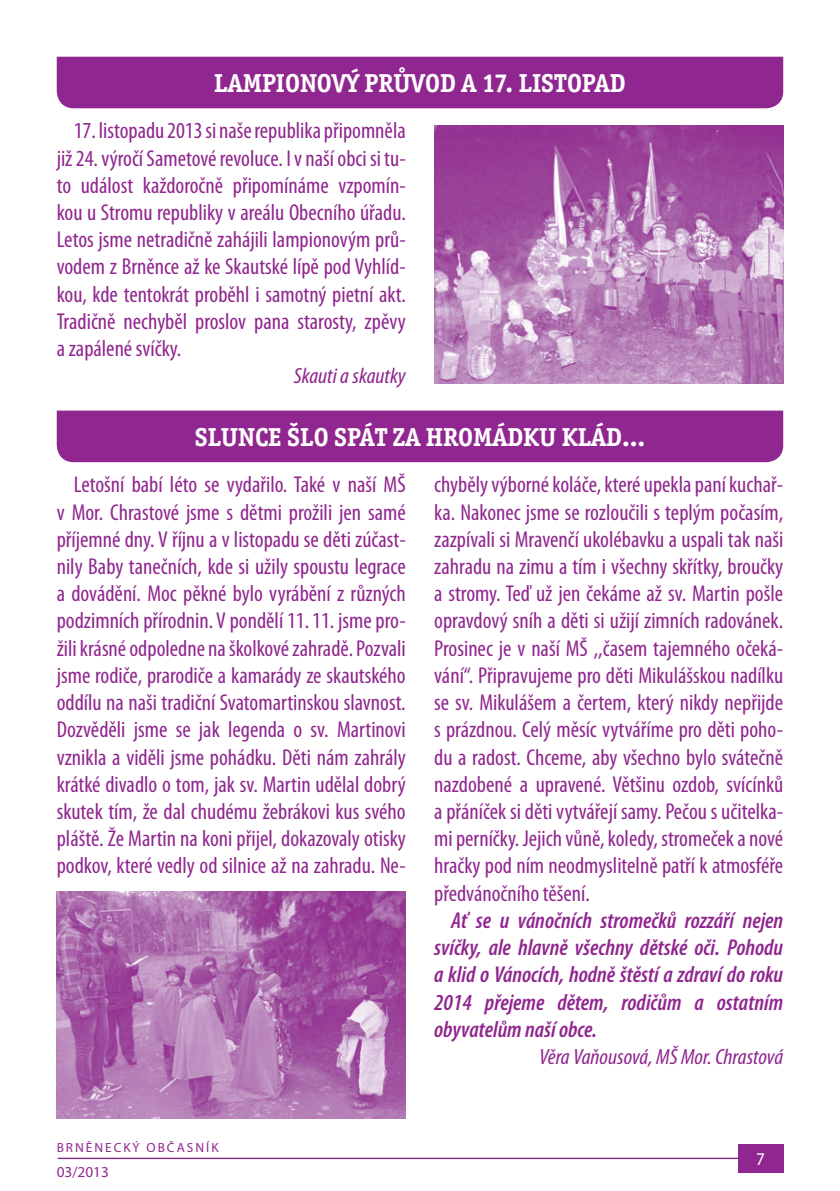
<style>
.page{position:relative;width:840px;height:1191px;background:#fff}
.page>*{position:absolute;margin:0;border:0;box-sizing:border-box;transform-origin:0 0}
.t1{font:700 26px "Officina Serif Itc TOT";color:#fff}
.t2{font:condensed 23px/27.2px "Myriad Pro";color:#90268f;text-align:justify}
.t3{font:italic 600 condensed 23px/27.2px "Myriad Pro";color:#90268f;text-align:justify}
.t4{font:italic condensed 22px "Myriad Pro";color:#90268f;scale:1.05 1}
.t5{font:18px "Myriad Pro";color:#fff;scale:.95 1}
.t6{font:15.2px "Myriad Pro";color:#90268f}
.t7{font:13.2px "Myriad Pro";letter-spacing:.15em;color:#90268f}
</style>
<div class="page">
<hr style="left:58px;top:1157px;width:724px;height:2px;background:#90268f">
<div style="left:737px;top:1144px;width:45px;height:28px;background:#90268f"></div>
<div style="left:57px;top:57px;width:725px;height:51px;background:#90268f"></div>
<img style="left:434px;top:125px;width:348px;height:258px">
<div style="left:57px;top:410px;width:725px;height:52px;background:#90268f"></div>
<img style="left:57px;top:891px;width:348px;height:227px">
<p class="t1" style="left:214px;top:67px;width:412px">LAMPIONOVÝ PRŮVOD A 17. LISTOPAD</p>
<p class="t2" style="left:57px;top:118px;width:350px;text-indent:17px">17. listopadu 2013 si naše republika připomněla již 24. výročí Sametové revoluce. I v naší obci si tu&shy;to událost každoročně připomínáme vzpomín&shy;kou u Stromu republiky v areálu Obecního úřadu.<br>Letos jsme netradičně zahájili lampionovým prů&shy;vodem z Brněnce až ke Skautské lípě pod Vyhlíd&shy;kou, kde tentokrát proběhl i samotný pietní akt.<br>Tradičně nechyběl proslov pana starosty, zpěvy a zapálené svíčky.</p>
<p class="t4" style="left:293px;top:364px;width:108px">Skauti a skautky</p>
<p class="t1" style="left:195px;top:421px;width:451px">SLUNCE ŠLO SPÁT ZA HROMÁDKU KLÁD…</p>
<p class="t2" style="left:57px;top:471px;width:350px;text-indent:17px">Letošní babí léto se vydařilo. Také v naší MŠ v Mor. Chrastové jsme s dětmi prožili jen samé příjemné dny. V říjnu a v listopadu se děti zúčast&shy;nily Baby tanečních, kde si užily spoustu legrace a dovádění. Moc pěkné bylo vyrábění z různých podzimních přírodnin. V pondělí 11. 11. jsme pro&shy;žili krásné odpoledne na školkové zahradě. Pozvali jsme rodiče, prarodiče a kamarády ze skautského oddílu na naši tradiční Svatomartinskou slavnost.<br>Dozvěděli jsme se jak legenda o sv. Martinovi vznikla a viděli jsme pohádku. Děti nám zahrály krátké divadlo o tom, jak sv. Martin udělal dobrý skutek tím, že dal chudému žebrákovi kus svého pláště. Že Martin na koni přijel, dokazovaly otisky podkov, které vedly od silnice až na zahradu. Ne-</p>
<p class="t2" style="left:434px;top:471px;width:350px">chyběly výborné koláče, které upekla paní kuchař&shy;ka. Nakonec jsme se rozloučili s teplým počasím, zazpívali si Mravenčí ukolébavku a uspali tak naši zahradu na zimu a tím i všechny skřítky, broučky a stromy. Teď už jen čekáme až sv. Martin pošle opravdový sníh a děti si užijí zimních radovánek.<br>Prosinec je v naší MŠ ,,časem tajemného očeká&shy;vání“. Připravujeme pro děti Mikulášskou nadílku se sv. Mikulášem a čertem, který nikdy nepřijde s prázdnou. Celý měsíc vytváříme pro děti poho&shy;du a radost. Chceme, aby všechno bylo svátečně nazdobené a upravené. Většinu ozdob, svícínků a přáníček si děti vytvářejí samy. Pečou s učitelka&shy;mi perníčky. Jejich vůně, koledy, stromeček a nové hračky pod ním neodmyslitelně patří k atmosféře předvánočního těšení.</p>
<p class="t3" style="left:434px;top:907px;width:350px;text-indent:17px">Ať se u vánočních stromečků rozzáří nejen svíčky, ale hlavně všechny dětské oči. Pohodu a klid o Vánocích, hodně štěstí a zdraví do roku 2014 přejeme dětem, rodičům a ostatním obyvatelům naší obce.</p>
<p class="t4" style="left:538px;top:1045px;width:234px">Věra Vaňousová, MŠ Mor. Chrastová</p>
<p class="t7" style="left:57px;top:1140px;width:163px">BRNĚNECKÝ OBČASNÍK</p>
<p class="t6" style="left:57px;top:1163px;width:53px">03/2013</p>
<p class="t5" style="left:755px;top:1149px;width:11px">7</p>
</div>
